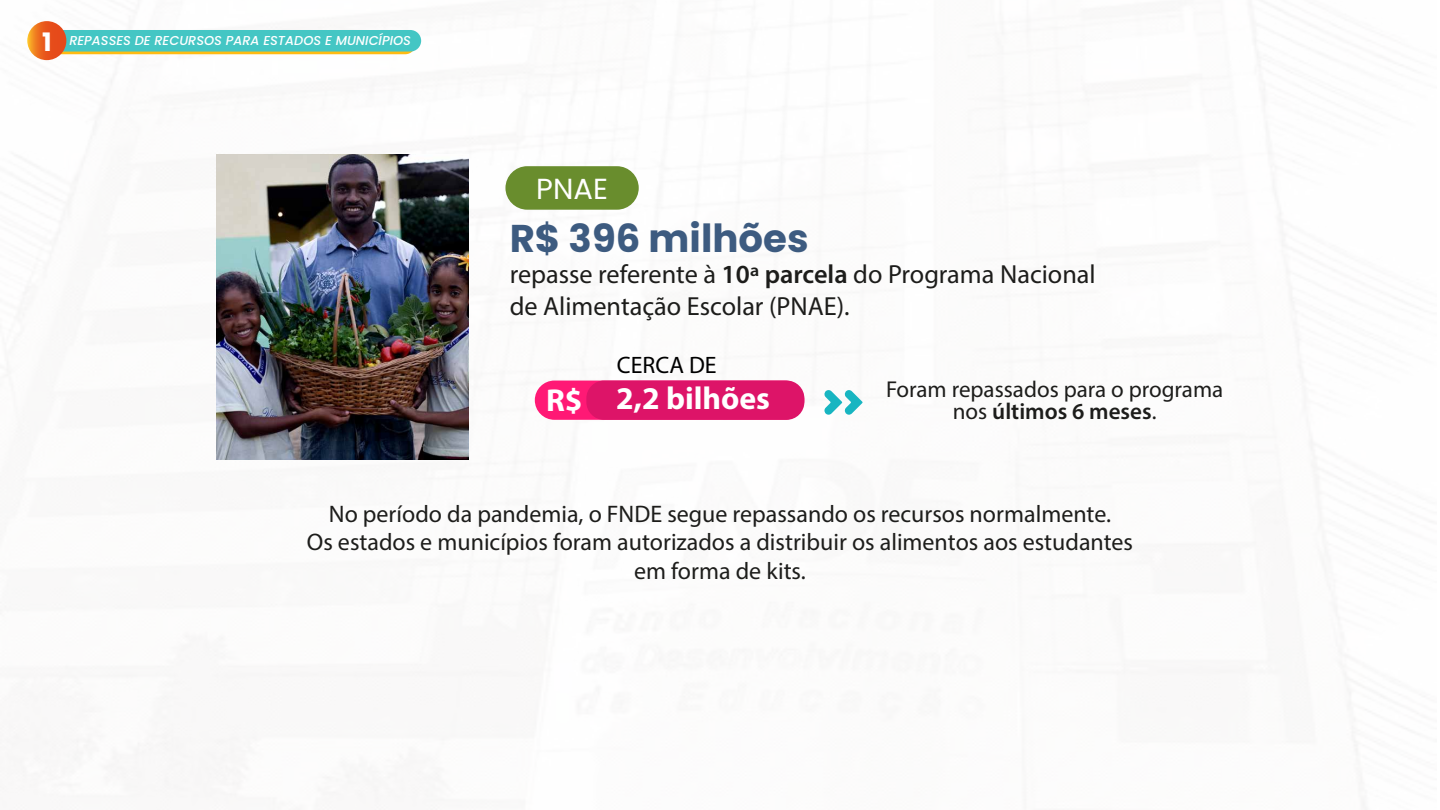
<style>
.page{position:relative;width:1440px;height:810px;background:#fff}
.page>*{position:absolute;margin:0;border:0;box-sizing:border-box;transform-origin:0 0}
.t1{font:700 38.7px "Poppins";color:#3d5b80}
.t2{font:700 31.72px "Myriad Pro";color:#fff}
.t3{font:29.03px "Poppins";color:#fff}
.t4{font:26.25px/31.5px "Myriad Pro";color:#1d1d1b}
.t5{font:700 25.42px "Poppins";color:#fff}
.t6{font:24px/28.8px "Myriad Pro";color:#1d1d1b;text-align:center}
.t7{font:23.85px "Myriad Pro";color:#000}
.t8{font:23.02px "Myriad Pro";color:#1d1d1b}
.t9{font:600 23.02px "Myriad Pro";color:#1d1d1b}
.t10{font:italic 500 12.9px "Poppins";color:#fff}
.s1{font-weight:600}
.s2{font-weight:400}
</style>
<div class="page">
<div style="left:41px;top:33px;width:375px;height:21px;background:#ffbb12;border-radius:11px"></div>
<div style="left:37px;top:30px;width:384px;height:22px;background:#44c6c4;border-radius:11px"></div>
<svg style="left:27px;top:21px;width:39px;height:39px"></svg>
<img style="left:217px;top:154px;width:251px;height:306px">
<div style="left:505px;top:166px;width:134px;height:44px;background:#698d2d;border-radius:22px"></div>
<div style="left:535px;top:381px;width:269px;height:39px;background:#ff1975;border-radius:20px"></div>
<div style="left:586px;top:381px;width:218px;height:39px;background:#dd1468;border-radius:18px"></div>
<svg style="left:824px;top:390px;width:39px;height:25px"></svg>
<p class="t5" style="left:42px;top:27px;width:11px">1</p>
<p class="t10" style="left:69px;top:33px;width:343px">REPASSES DE RECURSOS PARA ESTADOS E MUNICÍPIOS</p>
<p class="t3" style="left:536px;top:172px;width:73px">PNAE</p>
<h1 class="t1" style="left:510px;top:216px;width:300px">R$ 396 milhões</h1>
<p class="t4" style="left:510px;top:258px;width:588px">repasse referente à <span class="s1">10ª parcela</span> do Programa Nacional de Alimentação Escolar (PNAE).</p>
<h2 class="t2" style="left:546px;top:380px;width:38px">R$</h2>
<p class="t7" style="left:617px;top:351px;width:101px">CERCA DE</p>
<h2 class="t2" style="left:616px;top:378px;width:155px">2,2 bilhões</h2>
<p class="t8" style="left:886px;top:375px;width:339px">Foram repassados para o programa</p>
<p class="t9" style="left:953px;top:397px;width:205px"><span class="s2">nos</span> últimos 6 meses<span class="s2">.</span></p>
<p class="t6" style="left:307px;top:499px;width:828px">No período da pandemia, o FNDE segue repassando os recursos normalmente.<br>Os estados e municípios foram autorizados a distribuir os alimentos aos estudantes em forma de kits.</p>
</div>
